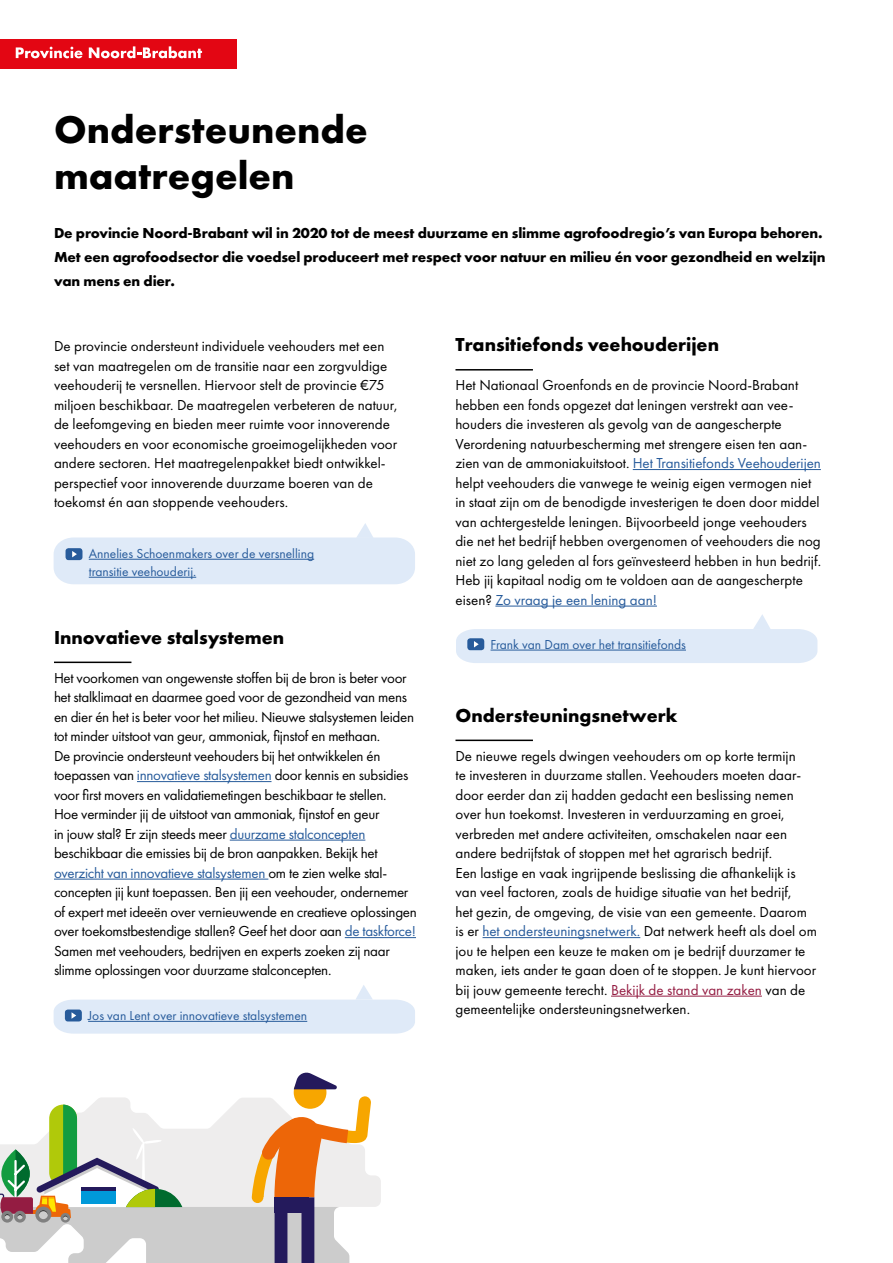
<style>
.page{position:relative;width:893px;height:1263px;background:#fff}
.page>*{position:absolute;margin:0;border:0;box-sizing:border-box;transform-origin:0 0}
.t1{font:700 40.05px/46px "Futura PT";color:#000}
.t2{font:700 19.5px "Futura PT";color:#000}
.t3{font:15px/19.5px "Futura PT";color:#000}
.t4{font:15px/19.5px "Futura PT";letter-spacing:-.02em;color:#000}
.t5{font:700 15px/24px "Futura PT";letter-spacing:-.01em;color:#000}
.t6{font:13.5px/18px "Futura PT";color:#275b9b}
.s1{color:#275b9b}
.s2{color:#941c42}
</style>
<div class="page">
<hr style="left:137px;top:781px;width:134px;height:1px;background:#275b9b">
<hr style="left:230px;top:840px;width:135px;height:1px;background:#275b9b">
<hr style="left:54px;top:879px;width:214px;height:1px;background:#275b9b">
<hr style="left:345px;top:937px;width:71px;height:1px;background:#275b9b">
<hr style="left:54px;top:662px;width:77px;height:1px;background:#000">
<hr style="left:633px;top:469px;width:188px;height:1px;background:#275b9b">
<hr style="left:495px;top:606px;width:162px;height:1px;background:#275b9b">
<hr style="left:483px;top:937px;width:157px;height:1px;background:#275b9b">
<hr style="left:611px;top:996px;width:151px;height:1px;background:#941c42">
<hr style="left:455px;top:369px;width:78px;height:2px;background:#000">
<hr style="left:455px;top:740px;width:78px;height:1px;background:#000">
<div style="left:294px;top:1076px;width:32px;height:33px;background:#f7a600;border-radius:50%"></div>
<svg style="left:294px;top:1072px;width:43px;height:17px"></svg>
<svg style="left:0;top:1096px;width:381px;height:167px"></svg>
<svg style="left:54px;top:523px;width:361px;height:61px"></svg>
<svg style="left:456px;top:614px;width:361px;height:49px"></svg>
<svg style="left:54px;top:985px;width:361px;height:49px"></svg>
<div style="left:0;top:39px;width:237px;height:30px;background:#e30613"></div>
<svg style="left:16px;top:47px;width:66px;height:11px"></svg>
<svg style="left:89px;top:46px;width:113px;height:12px"></svg>
<h1 class="t1" style="left:54px;top:105px;width:315px">Ondersteunende maatregelen</h1>
<p class="t5" style="left:54px;top:220px;width:773px">De provincie Noord-Brabant wil in 2020 tot de meest duurzame en slimme agrofoodregio’s van Europa behoren.<br>Met een agrofoodsector die voedsel produceert met respect voor natuur en milieu én voor gezondheid en welzijn van mens en dier.</p>
<p class="t3" style="left:54px;top:336px;width:345px">De provincie ondersteunt individuele veehouders met een set van maatregelen om de transitie naar een zorgvuldige veehouderij te versnellen. Hiervoor stelt de provincie €75 miljoen beschikbaar. De maatregelen verbeteren de natuur, de leefomgeving en bieden meer ruimte voor innoverende veehouders en voor economische groeimogelijkheden voor andere sectoren. Het maatregelenpakket biedt ontwikkel&shy;perspectief voor innoverende duurzame boeren van de toekomst én aan stoppende veehouders.</p>
<p class="t6" style="left:89px;top:544px;width:227px">Annelies Schoenmakers over de versnelling transitie veehouderij.</p>
<h2 class="t2" style="left:54px;top:624px;width:232px">Innovatieve stalsystemen</h2>
<p class="t4" style="left:54px;top:668px;width:364px">Het voorkomen van ongewenste stoffen bij de bron is beter voor het stalklimaat en daarmee goed voor de gezondheid van mens en dier én het is beter voor het milieu. Nieuwe stalsystemen leiden tot minder uitstoot van geur, ammoniak, fijnstof en methaan.<br>De provincie ondersteunt veehouders bij het ontwikkelen én toepassen van <span class="s1">innovatieve stalsystemen</span> door kennis en subsidies voor first movers en validatiemetingen beschikbaar te stellen.<br>Hoe verminder jij de uitstoot van ammoniak, fijnstof en geur<br>in jouw stal? Er zijn steeds meer <span class="s1">duurzame stalconcepten </span>beschikbaar die emissies bij de bron aanpakken. Bekijk het <span class="s1">overzicht van innovatieve stalsystemen</span> om te zien welke stal&shy;concepten jij kunt toepassen. Ben jij een veehouder, ondernemer of expert met ideeën over vernieuwende en creatieve oplossingen over toekomstbestendige stallen? Geef het door aan <span class="s1">de taskforce!<br></span>Samen met veehouders, bedrijven en experts zoeken zij naar slimme oplossingen voor duurzame stalconcepten.</p>
<p class="t6" style="left:88px;top:1006px;width:221px">Jos van Lent over innovatieve stalsystemen</p>
<h2 class="t2" style="left:455px;top:332px;width:265px">Transitiefonds veehouderijen</h2>
<p class="t3" style="left:455px;top:375px;width:367px">Het Nationaal Groenfonds en de provincie Noord-Brabant hebben een fonds opgezet dat leningen verstrekt aan vee&shy;houders die investeren als gevolg van de aangescherpte Verordening natuurbescherming met strengere eisen ten aan&shy;zien van de ammoniakuitstoot. <span class="s1">Het Transitiefonds Veehouderijen </span>helpt veehouders die vanwege te weinig eigen vermogen niet in staat zijn om de benodigde investerigen te doen door middel van achtergestelde leningen. Bijvoorbeeld jonge veehouders die net het bedrijf hebben overgenomen of veehouders die nog niet zo lang geleden al fors geïnvesteerd hebben in hun bedrijf.<br>Heb jij kapitaal nodig om te voldoen aan de aangescherpte eisen? <span class="s1">Zo vraag je een lening aan!</span></p>
<p class="t6" style="left:491px;top:635px;width:197px">Frank van Dam over het transitiefonds</p>
<h2 class="t2" style="left:455px;top:702px;width:223px">Ondersteuningsnetwerk</h2>
<p class="t3" style="left:455px;top:746px;width:363px">De nieuwe regels dwingen veehouders om op korte termijn<br>te investeren in duurzame stallen. Veehouders moeten daar&shy;door eerder dan zij hadden gedacht een beslissing nemen over hun toekomst. Investeren in verduurzaming en groei, verbreden met andere activiteiten, omschakelen naar een andere bedrijfstak of stoppen met het agrarisch bedrijf.<br>Een lastige en vaak ingrijpende beslissing die afhankelijk is van veel factoren, zoals de huidige situatie van het bedrijf,<br>het gezin, de omgeving, de visie van een gemeente. Daarom is er <span class="s1">het ondersteuningsnetwerk.</span> Dat netwerk heeft als doel om jou te helpen een keuze te maken om je bedrijf duurzamer te maken, iets ander te gaan doen of te stoppen. Je kunt hiervoor bij jouw gemeente terecht. <span class="s2">Bekijk de stand van zaken</span> van de gemeentelijke ondersteuningsnetwerken.</p>
</div>
